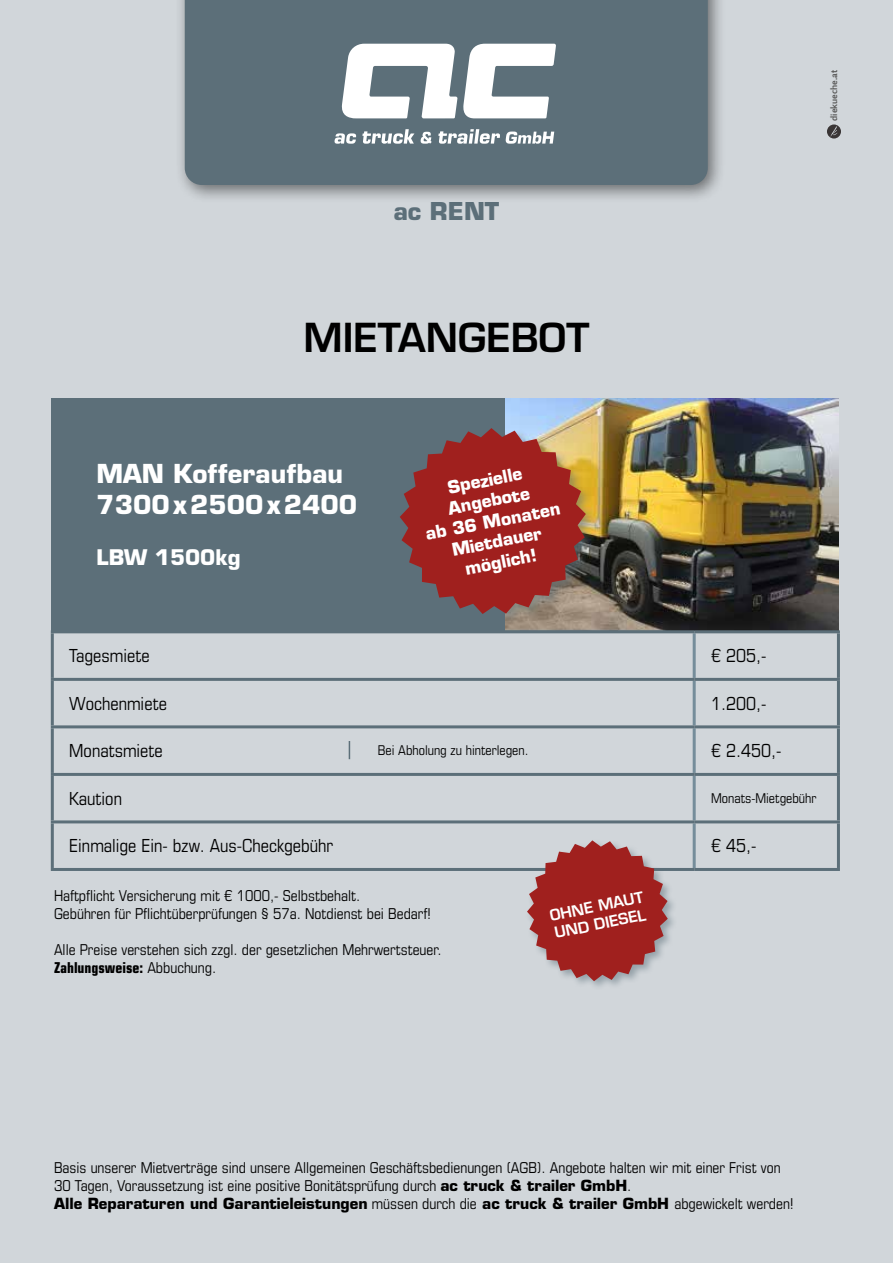
<style>
.page{position:relative;width:893px;height:1263px;background:#d1d6da}
.page>*{position:absolute;margin:0;border:0;box-sizing:border-box;transform-origin:0 0}
.t1{font:600 39px "Eurostile LT Std";color:#000}
.t2{font:700 25.5px/30.6px "Eurostile LT Std";color:#fff}
.t3{font:700 24px "Eurostile LT Std";color:#5c6f79}
.t4{font:700 21px "Eurostile LT Std";color:#fff}
.t5{font:condensed 18px "Eurostile LT Std";color:#000}
.t6{font:700 17.25px/20.7px "Eurostile LT Std";color:#fff;text-align:center}
.t7{font:condensed 15px/18px "Eurostile LT Std";color:#000}
.t8{font:600 15px/18.1px "Eurostile LT Std";color:#fff}
.t9{font:condensed 13.5px "Eurostile LT Std";color:#000}
.t10{font:600 9px "Quire Sans Pro";color:#575756}
.s1{font-weight:700}
.s2{font-weight:700;font-stretch:normal}
</style>
<div class="page">
<div style="left:175px;top:0;width:551px;height:203px;background:#000;opacity:.5"></div>
<div style="left:185px;top:0;width:523px;height:185px;background:#5c6f79"></div>
<svg style="left:334px;top:129px;width:220px;height:15px;background:#9ba7ad"></svg>
<svg style="left:341px;top:44px;width:215px;height:74px;background:#c6cdd0"></svg>
<img style="left:505px;top:398px;width:334px;height:232px">
<div style="left:51px;top:398px;width:453px;height:232px;background:#5c6f79"></div>
<hr style="left:693px;top:633px;width:3px;height:45px;background:#758d9a">
<hr style="left:693px;top:681px;width:3px;height:44px;background:#758d9a">
<hr style="left:693px;top:728px;width:3px;height:45px;background:#758d9a">
<hr style="left:693px;top:776px;width:3px;height:44px;background:#758d9a">
<hr style="left:693px;top:823px;width:3px;height:45px;background:#758d9a">
<hr style="left:51px;top:630px;width:643px;height:3px;background:#5c6f79">
<hr style="left:51px;top:633px;width:3px;height:45px;background:#5c6f79">
<hr style="left:694px;top:630px;width:146px;height:3px;background:#5c6f79">
<hr style="left:837px;top:633px;width:3px;height:45px;background:#5c6f79">
<hr style="left:51px;top:678px;width:643px;height:3px;background:#5c6f79">
<hr style="left:51px;top:681px;width:3px;height:44px;background:#5c6f79">
<hr style="left:694px;top:678px;width:146px;height:3px;background:#5c6f79">
<hr style="left:837px;top:681px;width:3px;height:44px;background:#5c6f79">
<hr style="left:51px;top:725px;width:643px;height:3px;background:#5c6f79">
<hr style="left:51px;top:728px;width:3px;height:45px;background:#5c6f79">
<hr style="left:694px;top:725px;width:146px;height:3px;background:#5c6f79">
<hr style="left:837px;top:728px;width:3px;height:45px;background:#5c6f79">
<hr style="left:51px;top:773px;width:643px;height:3px;background:#5c6f79">
<hr style="left:51px;top:776px;width:3px;height:44px;background:#5c6f79">
<hr style="left:694px;top:773px;width:146px;height:3px;background:#5c6f79">
<hr style="left:837px;top:776px;width:3px;height:44px;background:#5c6f79">
<hr style="left:51px;top:820px;width:643px;height:3px;background:#5c6f79">
<hr style="left:51px;top:823px;width:3px;height:45px;background:#5c6f79">
<hr style="left:694px;top:820px;width:146px;height:3px;background:#5c6f79">
<hr style="left:837px;top:823px;width:3px;height:45px;background:#5c6f79">
<hr style="left:51px;top:868px;width:643px;height:3px;background:#5c6f79">
<hr style="left:694px;top:868px;width:146px;height:3px;background:#5c6f79">
<svg style="left:349px;top:741px;width:1px;height:18px"></svg>
<div style="left:525px;top:838px;width:152px;height:153px;background:#5c6f79;opacity:.5"></div>
<svg style="left:527px;top:840px;width:141px;height:141px"></svg>
<div style="left:397px;top:426px;width:200px;height:199px;background:#5c6f79;opacity:.5"></div>
<svg style="left:400px;top:428px;width:186px;height:186px;background:#973c37"></svg>
<svg style="left:827px;top:124px;width:14px;height:15px"></svg>
<h3 class="t3" style="left:393px;top:196px;width:107px">ac RENT</h3>
<h1 class="t1" style="left:304px;top:313px;width:287px">MIETANGEBOT</h1>
<p class="t10" style="left:828px;top:121px;width:52px;rotate:-90deg">diekueche.at</p>
<h2 class="t2" style="left:96px;top:458px;width:262px">MAN Kofferaufbau<br>7300x2500x2400</h2>
<h3 class="t4" style="left:96px;top:544px;width:146px">LBW 1500kg</h3>
<p class="t6" style="left:416px;top:483px;width:138px;rotate:-11deg">Spezielle<br>Angebote<br>ab 36 Monaten<br>Mietdauer möglich!</p>
<p class="t5" style="left:69px;top:645px;width:82px">Tagesmiete</p>
<p class="t5" style="left:711px;top:645px;width:57px">€ 205,-</p>
<p class="t5" style="left:69px;top:693px;width:99px">Wochenmiete</p>
<p class="t5" style="left:711px;top:693px;width:57px">1.200,-</p>
<p class="t5" style="left:69px;top:740px;width:95px">Monatsmiete</p>
<p class="t5" style="left:711px;top:740px;width:72px">€ 2.450,-</p>
<p class="t5" style="left:69px;top:788px;width:54px">Kaution</p>
<p class="t9" style="left:711px;top:790px;width:107px">Monats-Mietgebühr</p>
<p class="t5" style="left:69px;top:835px;width:265px">Einmalige Ein- bzw. Aus-Checkgebühr</p>
<p class="t5" style="left:711px;top:835px;width:47px">€ 45,-</p>
<p class="t9" style="left:378px;top:742px;width:152px">Bei Abholung zu hinterlegen.</p>
<p class="t7" style="left:54px;top:886px;width:378px">Haftpflicht Versicherung mit € 1000,- Selbstbehalt.<br>Gebühren für Pflichtüberprüfungen § 57a. Notdienst bei Bedarf!</p>
<p class="t7" style="left:54px;top:940px;width:389px">Alle Preise verstehen sich zzgl. der gesetzlichen Mehrwertsteuer.<br><span class="s1">Zahlungsweise:</span> Abbuchung.</p>
<p class="t8" style="left:548px;top:907px;width:97px;rotate:-12deg">OHNE MAUT<br>UND DIESEL</p>
<p class="t7" style="left:54px;top:1158px;width:741px">Basis unserer Mietverträge sind unsere Allgemeinen Geschäftsbedienungen (AGB). Angebote halten wir mit einer Frist von<br>30 Tagen, Voraussetzung ist eine positive Bonitätsprüfung durch <span class="s2">ac truck &amp; trailer GmbH</span>.<br><span class="s2">Alle Reparaturen und Garantieleistungen</span> müssen durch die <span class="s2">ac truck &amp; trailer GmbH</span> abgewickelt werden!</p>
</div>
